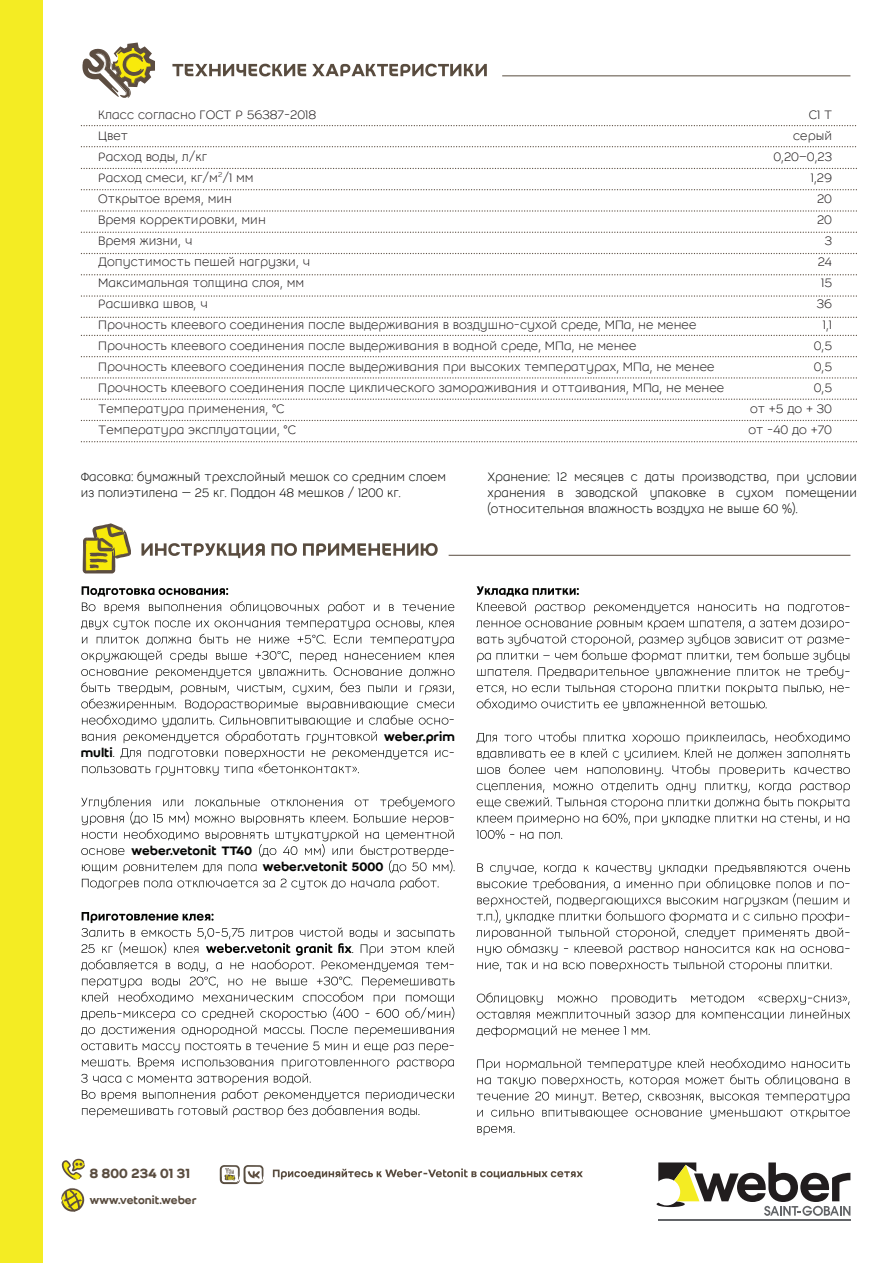
<style>
.page{position:relative;width:893px;height:1263px;background:#fff}
.page>*{position:absolute;margin:0;border:0;box-sizing:border-box;transform-origin:0 0}
.t1{font:500 14.7px "Weber";color:#594c3f}
.t2{font:300 13.5px "Weber";color:#211d1e}
.t3{font:300 13.5px/16.2px "Weber";color:#040503;text-align:justify}
.t4{font:500 13.5px "Weber";color:#040503}
.t5{font:500 12px "Weber";color:#594c3f}
</style>
<div class="page">
<div style="left:0;top:0;width:43px;height:1262px;background:#f4ec23"></div>
<hr style="left:658px;top:1219px;width:192px;height:1px;background:#626467">
<svg style="left:657px;top:1162px;width:193px;height:54px"></svg>
<svg style="left:62px;top:1159px;width:23px;height:21px"></svg>
<svg style="left:61px;top:1188px;width:23px;height:23px"></svg>
<svg style="left:273px;top:1168px;width:310px;height:11px"></svg>
<svg style="left:220px;top:1165px;width:44px;height:19px"></svg>
<svg style="left:172px;top:64px;width:315px;height:12px"></svg>
<svg style="left:82px;top:586px;width:372px;height:28px"></svg>
<svg style="left:81px;top:620px;width:373px;height:156px"></svg>
<svg style="left:81px;top:796px;width:374px;height:94px"></svg>
<svg style="left:81px;top:912px;width:373px;height:205px"></svg>
<svg style="left:477px;top:586px;width:102px;height:10px"></svg>
<svg style="left:477px;top:602px;width:367px;height:12px"></svg>
<svg style="left:476px;top:620px;width:373px;height:58px"></svg>
<svg style="left:477px;top:685px;width:367px;height:26px"></svg>
<svg style="left:477px;top:732px;width:373px;height:44px"></svg>
<svg style="left:476px;top:783px;width:374px;height:56px"></svg>
<svg style="left:476px;top:863px;width:374px;height:109px"></svg>
<svg style="left:476px;top:992px;width:374px;height:45px"></svg>
<svg style="left:477px;top:1058px;width:373px;height:45px"></svg>
<svg style="left:477px;top:1110px;width:373px;height:9px"></svg>
<svg style="left:477px;top:1126px;width:38px;height:9px"></svg>
<svg style="left:82px;top:43px;width:73px;height:55px"></svg>
<svg style="left:141px;top:543px;width:297px;height:15px"></svg>
<hr style="left:449px;top:555px;width:401px;height:1px;background:#594c3f">
<hr style="left:502px;top:75px;width:348px;height:1px;background:#594c3f">
<svg style="left:83px;top:523px;width:48px;height:50px"></svg>
<svg style="left:81px;top:125px;width:776px;height:1px"></svg>
<svg style="left:81px;top:146px;width:776px;height:1px"></svg>
<svg style="left:81px;top:168px;width:776px;height:1px"></svg>
<svg style="left:81px;top:189px;width:776px;height:1px"></svg>
<svg style="left:81px;top:210px;width:776px;height:2px"></svg>
<svg style="left:81px;top:232px;width:776px;height:1px"></svg>
<svg style="left:81px;top:253px;width:776px;height:1px"></svg>
<svg style="left:81px;top:274px;width:776px;height:1px"></svg>
<svg style="left:81px;top:295px;width:776px;height:2px"></svg>
<svg style="left:81px;top:317px;width:776px;height:1px"></svg>
<svg style="left:81px;top:335px;width:776px;height:1px"></svg>
<svg style="left:81px;top:356px;width:776px;height:1px"></svg>
<svg style="left:81px;top:377px;width:776px;height:2px"></svg>
<svg style="left:81px;top:399px;width:776px;height:1px"></svg>
<svg style="left:81px;top:420px;width:776px;height:1px"></svg>
<svg style="left:81px;top:441px;width:776px;height:1px"></svg>
<p class="t2" style="left:98px;top:107px;width:219px">Класс согласно ГОСТ Р 56387-2018</p>
<p class="t2" style="left:809px;top:107px;width:25px">С1 Т</p>
<p class="t2" style="left:98px;top:128px;width:31px">Цвет</p>
<p class="t2" style="left:793px;top:128px;width:41px">серый</p>
<p class="t2" style="left:98px;top:149px;width:111px">Расход воды, л/кг</p>
<p class="t2" style="left:773px;top:149px;width:60px">0,20–0,23</p>
<p class="t2" style="left:98px;top:170px;width:157px">Расход смеси, кг/м<sup>2</sup>/1 мм</p>
<p class="t2" style="left:811px;top:170px;width:23px">1,29</p>
<p class="t2" style="left:98px;top:191px;width:135px">Открытое время, мин</p>
<p class="t2" style="left:817px;top:191px;width:17px">20</p>
<p class="t2" style="left:98px;top:212px;width:169px">Время корректировки, мин</p>
<p class="t2" style="left:817px;top:212px;width:17px">20</p>
<p class="t2" style="left:98px;top:233px;width:96px">Время жизни, ч</p>
<p class="t2" style="left:825px;top:233px;width:9px">3</p>
<p class="t2" style="left:98px;top:254px;width:214px">Допустимость пешей нагрузки, ч</p>
<p class="t2" style="left:818px;top:254px;width:16px">24</p>
<p class="t2" style="left:98px;top:275px;width:208px">Максимальная толщина слоя, мм</p>
<p class="t2" style="left:821px;top:275px;width:12px">15</p>
<p class="t2" style="left:98px;top:296px;width:111px">Расшивка швов, ч</p>
<p class="t2" style="left:817px;top:296px;width:17px">36</p>
<p class="t2" style="left:98px;top:317px;width:600px">Прочность клеевого соединения после выдерживания в воздушно-сухой среде, МПа, не менее</p>
<p class="t2" style="left:823px;top:317px;width:11px">1,1</p>
<p class="t2" style="left:98px;top:338px;width:540px">Прочность клеевого соединения после выдерживания в водной среде, МПа, не менее</p>
<p class="t2" style="left:814px;top:338px;width:20px">0,5</p>
<p class="t2" style="left:98px;top:359px;width:618px">Прочность клеевого соединения после выдерживания при высоких температурах, МПа, не менее</p>
<p class="t2" style="left:814px;top:359px;width:20px">0,5</p>
<p class="t2" style="left:98px;top:380px;width:628px">Прочность клеевого соединения после циклического замораживания и оттаивания, МПа, не менее</p>
<p class="t2" style="left:814px;top:380px;width:20px">0,5</p>
<p class="t2" style="left:98px;top:401px;width:188px">Температура применения, °С</p>
<p class="t2" style="left:750px;top:401px;width:84px">от +5 до + 30</p>
<p class="t2" style="left:98px;top:422px;width:199px">Температура эксплуатации, °С</p>
<p class="t2" style="left:748px;top:422px;width:85px">от -40 до +70</p>
<p class="t3" style="left:81px;top:469px;width:367px;line-height:15.8px">Фасовка: бумажный трехслойный мешок со средним слоем из полиэтилена — 25 кг. Поддон 48 мешков / 1200 кг.</p>
<p class="t3" style="left:487px;top:469px;width:371px;line-height:15.8px">Хранение: 12 месяцев с даты производства, при условии хранения в заводской упаковке в сухом помещении (относительная влажность воздуха не выше 60 %).</p>
<p class="t3" style="left:449px;top:712px;width:8px">-</p>
<p class="t4" style="left:384px;top:728px;width:73px">weber.prim</p>
<p class="t4" style="left:81px;top:744px;width:33px">multi</p>
<p class="t3" style="left:449px;top:744px;width:8px">-</p>
<p class="t3" style="left:449px;top:810px;width:8px">-</p>
<p class="t4" style="left:131px;top:842px;width:123px">weber.vetonit TT40</p>
<p class="t3" style="left:449px;top:842px;width:8px">-</p>
<p class="t4" style="left:262px;top:859px;width:123px">weber.vetonit 5000</p>
<p class="t3" style="left:449px;top:957px;width:8px">-</p>
<p class="t1" style="left:89px;top:1165px;width:102px">8 800 234 01 31</p>
<p class="t5" style="left:89px;top:1193px;width:109px">www.vetonit.weber</p>
<p class="t3" style="left:449px;top:1038px;width:8px">-</p>
<p class="t3" style="left:844px;top:599px;width:8px">- - -</p>
<p class="t3" style="left:844px;top:663px;width:8px">- -</p>
<p class="t3" style="left:844px;top:876px;width:8px">-</p>
<p class="t3" style="left:844px;top:908px;width:8px">- - -</p>
</div>
